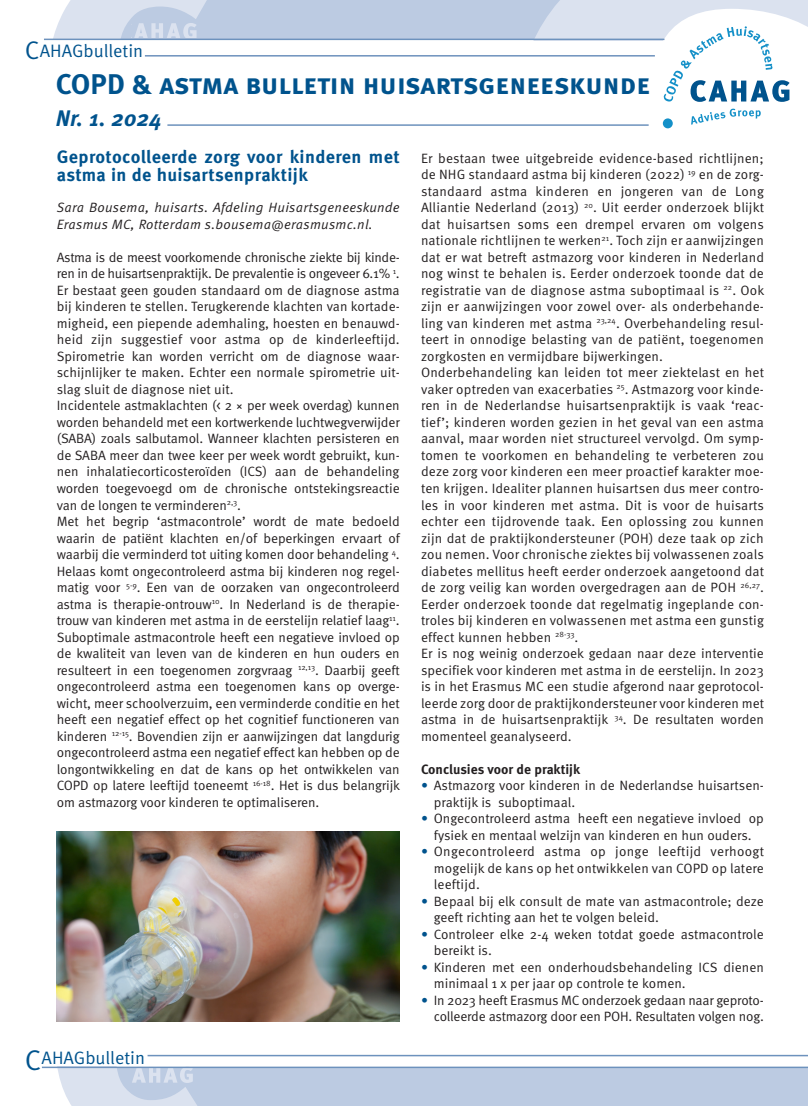
<style>
.page{position:relative;width:808px;height:1106px;background:#fff}
.page>*{position:absolute;margin:0;border:0;box-sizing:border-box;transform-origin:0 0}
.Normaal{font:700 28.5px "Meta OT";color:#00538d}
.Normaal-2{font:italic 700 22.5px "Meta OT";color:#00538d}
.kop2{font:700 18px/18px "Meta OT";letter-spacing:.02em;color:#00538d}
.Normaal-3{font:18px "Meta OT Norm";color:#00538d}
.brood{font:13.5px/16.5px "Meta OT Norm";color:#231f20;text-align:justify}
.brood-2{font:13.5px/16.5px "Meta OT Norm";letter-spacing:-.025em;color:#231f20}
.onderitalic{font:13.5px/16.5px "Meta OT Norm Ita";letter-spacing:.02em;color:#231f20}
.kop3{font:700 13.5px "Meta OT";color:#231f20}
.s1{font-size:25.5px}
.s2{font-size:28.5px}
.s3{color:#00538d}
</style>
<div class="page">
<div style="left:107px;top:0;width:542px;height:39px;background:#bccbe2"></div>
<div style="left:107px;top:1067px;width:701px;height:39px;background:#bccbe2"></div>
<hr style="left:148px;top:1054px;width:660px;height:2px;background:#6d92bd">
<hr style="left:145px;top:55px;width:510px;height:2px;background:#6d92bd">
<hr style="left:167px;top:124px;width:482px;height:2px;background:#6d92bd">
<svg style="left:691px;top:109px;width:70px;height:16px"></svg>
<svg style="left:515px;top:0;width:293px;height:102px"></svg>
<div style="left:663px;top:118px;width:10px;height:10px;background:#1490c8;border-radius:50%"></div>
<svg style="left:48px;top:0;width:180px;height:39px"></svg>
<hr style="left:44px;top:39px;width:620px;height:1px;background:#6d92bd">
<svg style="left:55px;top:1068px;width:142px;height:38px"></svg>
<hr style="left:42px;top:1066px;width:766px;height:2px;background:#6d92bd">
<img style="left:57px;top:831px;width:342px;height:190px">
<p class="Normaal-3" style="left:25px;top:41px;width:120px"><span class="s1">C</span>AHAGbulletin</p>
<p class="Normaal" style="left:56px;top:67px;width:596px">COPD &amp; astma bulletin huisartsgeneeskunde</p>
<p class="Normaal-2" style="left:56px;top:105px;width:108px">Nr. 1. 2024</p>
<p class="kop2" style="left:57px;top:148px;width:344px">Geprotocolleerde zorg voor kinderen met astma in de huisartsenpraktijk</p>
<p class="onderitalic" style="left:57px;top:200px;width:344px">Sara Bousema, huisarts. Afdeling Huisartsgeneeskunde<br>Erasmus MC, Rotterdam s.bousema@erasmusmc.nl.</p>
<p class="brood-2" style="left:57px;top:249px;width:344px">Astma is de meest voorkomende chronische ziekte bij kinde&shy;ren in de huisartsenpraktijk. De prevalentie is ongeveer 6.1% <sup>1</sup>.</p>
<p class="brood" style="left:57px;top:282px;width:344px">Er bestaat geen gouden standaard om de diagnose astma bij kinderen te stellen. Terugkerende klachten van kortade&shy;migheid, een piepende ademhaling, hoesten en benauwd&shy;heid zijn suggestief voor astma op de kinderleeftijd.<br>Spirometrie kan worden verricht om de diagnose waar&shy;schijnlijker te maken. Echter een normale spirometrie uit&shy;slag sluit de diagnose niet uit.</p>
<p class="brood" style="left:57px;top:398px;width:344px">Incidentele astmaklachten (&lt; 2 × per week overdag) kunnen worden behandeld met een kortwerkende luchtwegverwijder (SABA) zoals salbutamol. Wanneer klachten persisteren en de SABA meer dan twee keer per week wordt gebruikt, kun&shy;nen inhalatiecorticosteroïden (ICS) aan de behandeling worden toegevoegd om de chronische ontstekingsreactie van de longen te verminderen<sup>2,3</sup>.</p>
<p class="brood" style="left:57px;top:513px;width:345px">Met het begrip ‘astmacontrole’ wordt de mate bedoeld waarin de patiënt klachten en/of beperkingen ervaart of waarbij die verminderd tot uiting komen door behandeling <sup>4</sup>.<br>Helaas komt ongecontroleerd astma bij kinderen nog regel&shy;matig voor <sup>5-9</sup>. Een van de oorzaken van ongecontroleerd astma is therapie-ontrouw<sup>10</sup>. In Nederland is de therapie&shy;trouw van kinderen met astma in de eerstelijn relatief laag<sup>11</sup>.<br>Suboptimale astmacontrole heeft een negatieve invloed op de kwaliteit van leven van de kinderen en hun ouders en resulteert in een toegenomen zorgvraag <sup>12,13</sup>. Daarbij geeft ongecontroleerd astma een toegenomen kans op overge&shy;wicht, meer schoolverzuim, een verminderde conditie en het heeft een negatief effect op het cognitief functioneren van kinderen <sup>12-15</sup>. Bovendien zijn er aanwijzingen dat langdurig ongecontroleerd astma een negatief effect kan hebben op de longontwikkeling en dat de kans op het ontwikkelen van COPD op latere leeftijd toeneemt <sup>16-18</sup>. Het is dus belangrijk om astmazorg voor kinderen te optimaliseren.</p>
<p class="Normaal-3" style="left:25px;top:1047px;width:122px"><span class="s2">C</span>AHAGbulletin</p>
<p class="brood" style="left:421px;top:150px;width:345px">Er bestaan twee uitgebreide evidence-based richtlijnen; de NHG standaard astma bij kinderen (2022) <sup>19</sup> en de zorg&shy;standaard astma kinderen en jongeren van de Long Alliantie Nederland (2013) <sup>20</sup>. Uit eerder onderzoek blijkt dat huisartsen soms een drempel ervaren om volgens nationale richtlijnen te werken<sup>21</sup>. Toch zijn er aanwijzingen dat er wat betreft astmazorg voor kinderen in Nederland nog winst te behalen is. Eerder onderzoek toonde dat de registratie van de diagnose astma suboptimaal is <sup>22</sup>. Ook zijn er aanwijzingen voor zowel over- als onderbehande&shy;ling van kinderen met astma <sup>23,24</sup>. Overbehandeling resul&shy;teert in onnodige belasting van de patiënt, toegenomen zorgkosten en vermijdbare bijwerkingen.</p>
<p class="brood" style="left:421px;top:365px;width:345px">Onderbehandeling kan leiden tot meer ziektelast en het vaker optreden van exacerbaties <sup>25</sup>. Astmazorg voor kinde&shy;ren in de Nederlandse huisartsenpraktijk is vaak ‘reac&shy;tief’; kinderen worden gezien in het geval van een astma aanval, maar worden niet structureel vervolgd. Om symp&shy;tomen te voorkomen en behandeling te verbeteren zou deze zorg voor kinderen een meer proactief karakter moe&shy;ten krijgen. Idealiter plannen huisartsen dus meer contro&shy;les in voor kinderen met astma. Dit is voor de huisarts echter een tijdrovende taak. Een oplossing zou kunnen zijn dat de praktijkondersteuner (POH) deze taak op zich zou nemen. Voor chronische ziektes bij volwassenen zoals diabetes mellitus heeft eerder onderzoek aangetoond dat de zorg veilig kan worden overgedragen aan de POH <sup>26,27</sup>.<br>Eerder onderzoek toonde dat regelmatig ingeplande con&shy;troles bij kinderen en volwassenen met astma een gunstig effect kunnen hebben <sup>28-33</sup>.</p>
<p class="brood" style="left:421px;top:645px;width:345px">Er is nog weinig onderzoek gedaan naar deze interventie specifiek voor kinderen met astma in de eerstelijn. In 2023 is in het Erasmus MC een studie afgerond naar geprotocol&shy;leerde zorg door de praktijkondersteuner voor kinderen met astma in de huisartsenpraktijk <sup>34</sup>. De resultaten worden momenteel geanalyseerd.</p>
<p class="kop3" style="left:421px;top:761px;width:161px">Conclusies voor de praktijk</p>
<p class="brood" style="left:434px;top:777px;width:332px;text-indent:-13px"><span class="s3">•</span> Astmazorg voor kinderen in de Nederlandse huisartsen&shy;praktijk is suboptimaal.</p>
<p class="brood" style="left:421px;top:810px;width:344px;text-align:center"><span class="s3">•</span> Ongecontroleerd astma heeft een negatieve invloed op fysiek en mentaal welzijn van kinderen en hun ouders.</p>
<p class="brood" style="left:434px;top:843px;width:332px;text-indent:-13px"><span class="s3">•</span> Ongecontroleerd astma op jonge leeftijd verhoogt mogelijk de kans op het ontwikkelen van COPD op latere leeftijd.</p>
<p class="brood" style="left:434px;top:893px;width:332px;text-indent:-13px"><span class="s3">•</span> Bepaal bij elk consult de mate van astmacontrole; deze geeft richting aan het te volgen beleid.</p>
<p class="brood" style="left:434px;top:926px;width:332px;text-indent:-13px"><span class="s3">•</span> Controleer elke 2-4 weken totdat goede astmacontrole bereikt is.</p>
<p class="brood" style="left:434px;top:959px;width:332px;text-indent:-13px"><span class="s3">•</span> Kinderen met een onderhoudsbehandeling ICS dienen minimaal 1 x per jaar op controle te komen.</p>
<p class="brood" style="left:421px;top:992px;width:344px;text-align:right"><span class="s3">•</span> In 2023 heeft Erasmus MC onderzoek gedaan naar geproto&shy;colleerde astmazorg door een POH. Resultaten volgen nog.</p>
</div>
